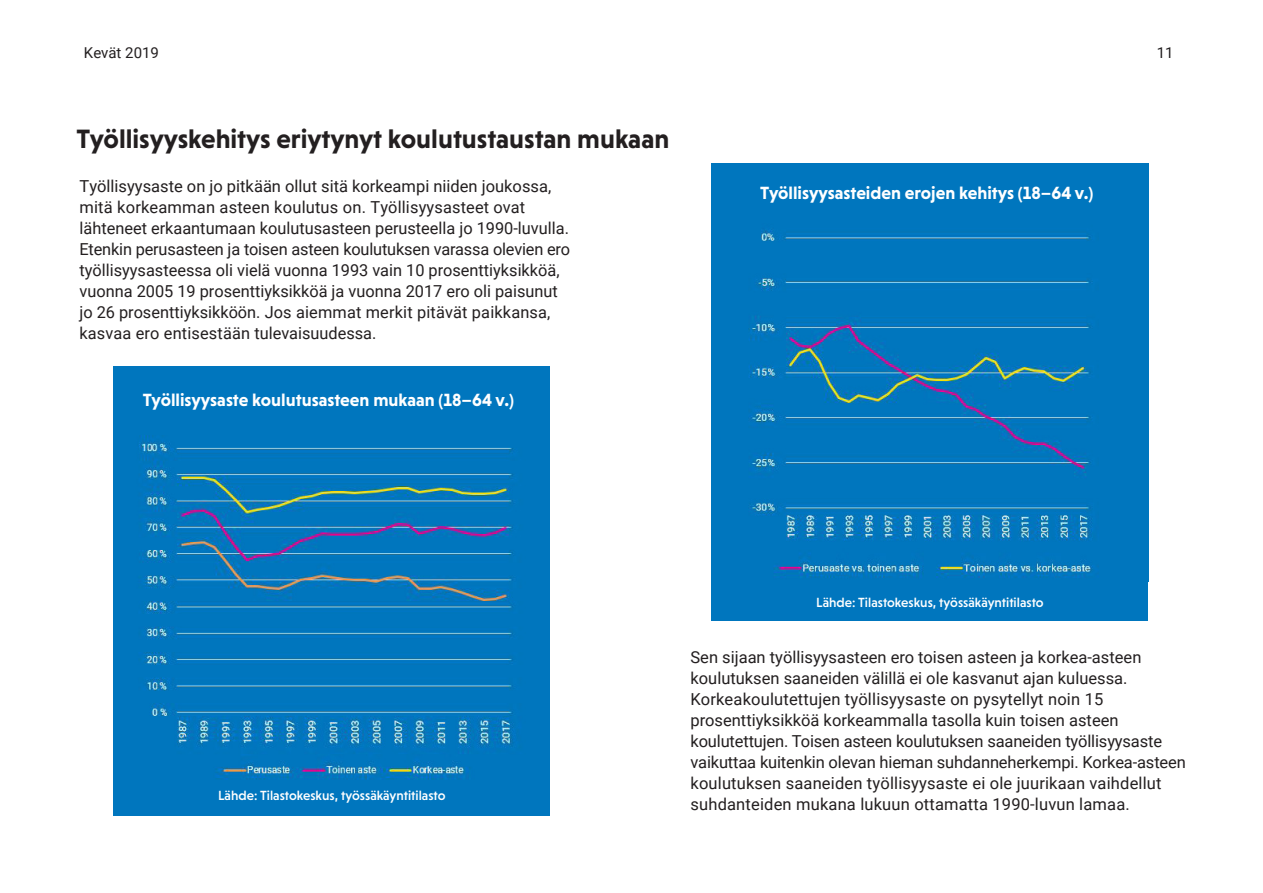
<style>
.page{position:relative;width:1263px;height:893px;background:#fff}
.page>*{position:absolute;margin:0;border:0;box-sizing:border-box;transform-origin:0 0}
.t1{font:700 27px "Niveau Grotesk";color:#231f20}
.t2{font:700 18px "Niveau Grotesk";color:#fff}
.t3{font:16.5px/21px "Roboto";color:#231f20}
.t4{font:15px "Roboto";color:#231f20}
.t5{font:500 13.5px "Niveau Grotesk";color:#fff}
</style>
<div class="page">
<div style="left:712px;top:164px;width:436px;height:457px;background:#0076be"></div>
<div style="left:113px;top:367px;width:436px;height:449px;background:#0076be"></div>
<img style="left:139px;top:435px;width:374px;height:345px">
<img style="left:712px;top:163px;width:436px;height:415px">
<p class="t4" style="left:84px;top:42px;width:77px">Kevät 2019</p>
<p class="t4" style="left:1157px;top:42px;width:18px">11</p>
<p class="t1" style="left:77px;top:123px;width:594px">Työllisyyskehitys eriytynyt koulutustaustan mukaan</p>
<p class="t3" style="left:79px;top:175px;width:492px">Työllisyysaste on jo pitkään ollut sitä korkeampi niiden joukossa, mitä korkeamman asteen koulutus on. Työllisyysasteet ovat lähteneet erkaantumaan koulutusasteen perusteella jo 1990-luvulla.<br>Etenkin perusasteen ja toisen asteen koulutuksen varassa olevien ero työllisyysasteessa oli vielä vuonna 1993 vain 10 prosenttiyksikköä, vuonna 2005 19 prosenttiyksikköä ja vuonna 2017 ero oli paisunut jo 26 prosenttiyksikköön. Jos aiemmat merkit pitävät paikkansa, kasvaa ero entisestään tulevaisuudessa.</p>
<p class="t2" style="left:143px;top:389px;width:373px">Työllisyysaste koulutusasteen mukaan (18–64 v.)</p>
<p class="t2" style="left:760px;top:183px;width:335px">Työllisyysasteiden erojen kehitys (18–64 v.)</p>
<p class="t5" style="left:218px;top:788px;width:229px">Lähde: Tilastokeskus, työssäkäyntitilasto</p>
<p class="t5" style="left:816px;top:594px;width:229px">Lähde: Tilastokeskus, työssäkäyntitilasto</p>
<p class="t3" style="left:690px;top:646px;width:497px">Sen sijaan työllisyysasteen ero toisen asteen ja korkea-asteen koulutuksen saaneiden välillä ei ole kasvanut ajan kuluessa.<br>Korkeakoulutettujen työllisyysaste on pysytellyt noin 15 prosenttiyksikköä korkeammalla tasolla kuin toisen asteen koulutettujen. Toisen asteen koulutuksen saaneiden työllisyysaste vaikuttaa kuitenkin olevan hieman suhdanneherkempi. Korkea-asteen koulutuksen saaneiden työllisyysaste ei ole juurikaan vaihdellut suhdanteiden mukana lukuun ottamatta 1990-luvun lamaa.</p>
</div>
